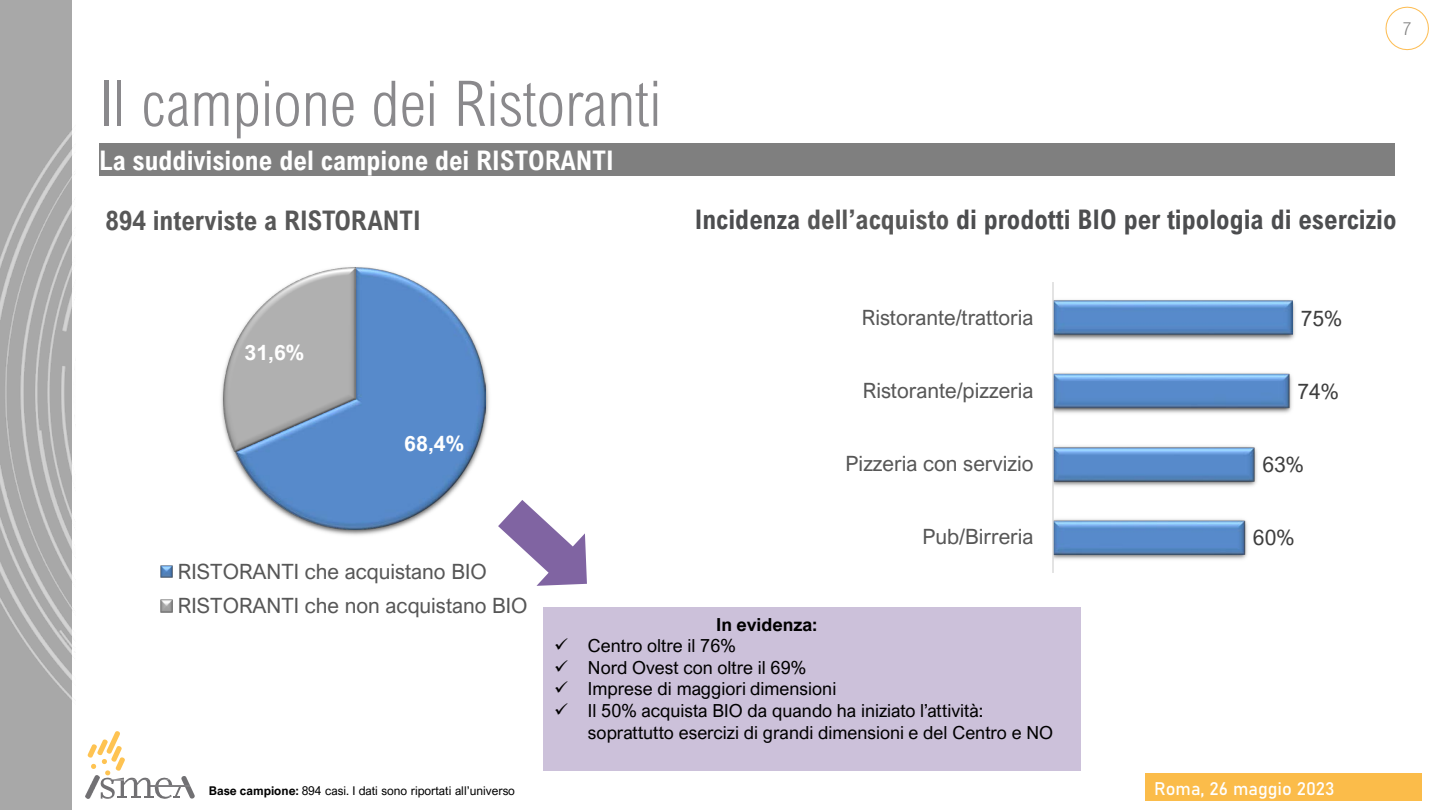
<style>
.page{position:relative;width:1440px;height:810px;background:#fff}
.page>*{position:absolute;margin:0;border:0;box-sizing:border-box;transform-origin:0 0}
.t1{font:300 63px "Arial Nova Cond";color:#8a898c}
.t2{font:700 27px "Arial Nova Cond";color:#4c4d4f}
.t3{font:700 27px "Arial Nova Cond";color:#fff}
.t4{font:700 27px "Arial Nova Cond";color:#575757}
.t5{font:21px "Arial Nova";color:#575757}
.t6{font:21px "Arial Nova";color:#3e3e3e}
.t7{font:700 21px "Arial Nova";color:#fff}
.t8{font:18px/21.6px "Arial Nova";color:#000}
.t9{font:18px "Bahnschrift";color:#fff}
.t10{font:700 18px "Arial Nova";letter-spacing:-.005em;color:#000}
.t11{font:300 18px "Arial Nova Cond";color:#7f7f7f}
.t12{font:12px "Arial Nova";letter-spacing:-.005em;color:#000}
.s1{color:#575757}
.s2{font-weight:700}
</style>
<div class="page">
<img style="left:86px;top:790px;width:2px;height:8px">
<svg style="left:88px;top:731px;width:107px;height:68px"></svg>
<svg style="left:1385px;top:6px;width:44px;height:45px"></svg>
<img style="left:0;top:0;width:73px;height:810px">
<div style="left:99px;top:143px;width:1296px;height:33px;background:#7f7f7f"></div>
<div style="left:1146px;top:773px;width:276px;height:28px;background:#fbbc4a"></div>
<div style="left:543px;top:608px;width:538px;height:163px;background:#ccc1da"></div>
<img style="left:319px;top:267px;width:170px;height:269px">
<img style="left:221px;top:267px;width:141px;height:193px">
<img style="left:235px;top:268px;width:251px;height:262px">
<img style="left:224px;top:268px;width:131px;height:184px">
<svg style="left:161px;top:566px;width:12px;height:12px"></svg>
<svg style="left:161px;top:600px;width:12px;height:12px"></svg>
<img style="left:1054px;top:300px;width:241px;height:260px">
<img style="left:1054px;top:301px;width:238px;height:253px">
<hr style="left:1052px;top:282px;width:2px;height:291px;background:#dadada">
<svg style="left:498px;top:500px;width:89px;height:86px"></svg>
<p class="t11" style="left:1403px;top:18px;width:10px">7</p>
<h2 class="t1" style="left:99px;top:65px;width:564px">Il campione dei Ristoranti</h2>
<p class="t3" style="left:99px;top:143px;width:516px">La suddivisione del campione dei RISTORANTI</p>
<p class="t4" style="left:106px;top:203px;width:317px">894 interviste a RISTORANTI</p>
<h2 class="t2" style="left:695px;top:203px;width:703px">Incidenza <span class="s1">dell’acquisto</span> di prodotti BIO per tipologia di esercizio</h2>
<p class="t7" style="left:245px;top:341px;width:61px">31,6%</p>
<p class="t7" style="left:404px;top:432px;width:61px">68,4%</p>
<p class="t5" style="left:178px;top:559px;width:311px">RISTORANTI che acquistano BIO</p>
<p class="t5" style="left:178px;top:593px;width:351px">RISTORANTI che non acquistano BIO</p>
<p class="t12" style="left:209px;top:784px;width:308px"><span class="s2">Base campione:</span> 894 casi. I dati sono riportati all’universo</p>
<p class="t5" style="left:862px;top:306px;width:173px">Ristorante/trattoria</p>
<p class="t5" style="left:863px;top:379px;width:172px">Ristorante/pizzeria</p>
<p class="t5" style="left:846px;top:451px;width:189px">Pizzeria con servizio</p>
<p class="t5" style="left:922px;top:524px;width:113px">Pub/Birreria</p>
<p class="t10" style="left:716px;top:614px;width:103px">In evidenza:</p>
<p class="t8" style="left:554px;top:635px;width:183px">✓ Centro oltre il 76%</p>
<p class="t8" style="left:554px;top:657px;width:254px">✓ Nord Ovest con oltre il 69%</p>
<p class="t8" style="left:554px;top:678px;width:284px">✓ Imprese di maggiori dimensioni</p>
<p class="t8" style="left:588px;top:700px;width:467px;text-indent:-34px">✓ Il 50% acquista BIO da quando ha iniziato l’attività: soprattutto esercizi di grandi dimensioni e del Centro e NO</p>
<p class="t6" style="left:1301px;top:307px;width:43px">75%</p>
<p class="t6" style="left:1298px;top:380px;width:43px">74%</p>
<p class="t6" style="left:1263px;top:452px;width:43px">63%</p>
<p class="t6" style="left:1253px;top:525px;width:43px">60%</p>
<p class="t9" style="left:1154px;top:775px;width:182px">Roma, 26 maggio 2023</p>
</div>
